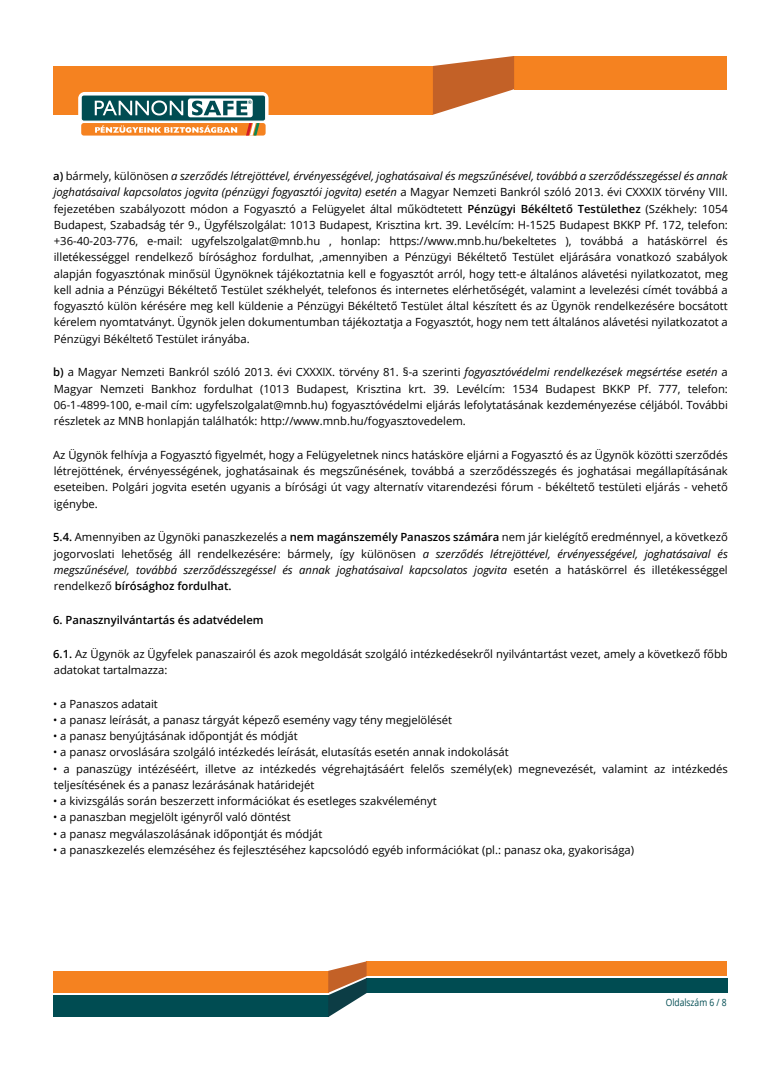
<style>
.page{position:relative;width:780px;height:1088px;background:#fff}
.page>*{position:absolute;margin:0;border:0;box-sizing:border-box;transform-origin:0 0}
.t1{font:11.25px/16.2px "Open Sans";color:#000;text-align:justify}
.t2{font:600 11.25px "Open Sans";color:#000}
.t3{font:10px "Open Sans";color:#004c52;scale:.85 1}
.s1{font-weight:600}
.s2{font-style:italic}
</style>
<div class="page">
<div style="left:53px;top:66px;width:380px;height:49px;background:#f58220"></div>
<div style="left:514px;top:56px;width:212px;height:33px;background:#f58220"></div>
<svg style="left:433px;top:56px;width:81px;height:59px"></svg>
<div style="left:53px;top:971px;width:275px;height:22px;background:#f58220"></div>
<div style="left:366px;top:961px;width:360px;height:15px;background:#f58220"></div>
<div style="left:53px;top:995px;width:275px;height:22px;background:#004c52"></div>
<div style="left:366px;top:978px;width:361px;height:15px;background:#004c52"></div>
<svg style="left:328px;top:961px;width:38px;height:56px"></svg>
<div style="left:78px;top:92px;width:190px;height:47px;background:#fff;border-radius:6px"></div>
<div style="left:81px;top:123px;width:184px;height:13px;background:#f58220;border-radius:3px"></div>
<div style="left:81px;top:95px;width:184px;height:26px;background:#004c52;border-radius:3px"></div>
<div style="left:81px;top:95px;width:185px;height:26px;border:1px solid #fff;border-radius:3px"></div>
<svg style="left:188px;top:98px;width:65px;height:19px"></svg>
<svg style="left:95px;top:100px;width:88px;height:15px"></svg>
<svg style="left:192px;top:100px;width:59px;height:15px"></svg>
<svg style="left:95px;top:125px;width:142px;height:8px"></svg>
<svg style="left:246px;top:123px;width:13px;height:13px"></svg>
<p class="t1" style="left:53px;top:168px;width:676px"><span class="s1">a)</span> bármely, különösen <span class="s2">a szerződés létrejöttével, érvényességével, joghatásaival és megszűnésével, továbbá a szerződésszegéssel és annak joghatásaival kapcsolatos jogvita (pénzügyi fogyasztói jogvita) esetén</span> a Magyar Nemzeti Bankról szóló 2013. évi CXXXIX törvény VIII. fejezetében szabályozott módon a Fogyasztó a Felügyelet által működtetett <span class="s1">Pénzügyi Békéltető Testülethez</span> (Székhely: 1054<br>Budapest, Szabadság tér 9., Ügyfélszolgálat: 1013 Budapest, Krisztina krt. 39. Levélcím: H-1525 Budapest BKKP Pf. 172, telefon: +36-40-203-776, e-mail: ugyfelszolgalat@mnb.hu , honlap: https://www.mnb.hu/bekeltetes ), továbbá a hatáskörrel és illetékességgel rendelkező bírósághoz fordulhat, ,amennyiben a Pénzügyi Békéltető Testület eljárására vonatkozó szabályok alapján fogyasztónak minősül Ügynöknek tájékoztatnia kell e fogyasztót arról, hogy tett-e általános alávetési nyilatkozatot, meg kell adnia a Pénzügyi Békéltető Testület székhelyét, telefonos és internetes elérhetőségét, valamint a levelezési címét továbbá a fogyasztó külön kérésére meg kell küldenie a Pénzügyi Békéltető Testület által készített és az Ügynök rendelkezésére bocsátott kérelem nyomtatványt. Ügynök jelen dokumentumban tájékoztatja a Fogyasztót, hogy nem tett általános alávetési nyilatkozatot a Pénzügyi Békéltető Testület irányába.</p>
<p class="t1" style="left:53px;top:364px;width:676px"><span class="s1">b)</span> a Magyar Nemzeti Bankról szóló 2013. évi CXXXIX. törvény 81. §-a szerinti <span class="s2">fogyasztóvédelmi rendelkezések megsértése esetén</span> a Magyar Nemzeti Bankhoz fordulhat (1013 Budapest, Krisztina krt. 39. Levélcím: 1534 Budapest BKKP Pf. 777, telefon:<br>06-1-4899-100, e-mail cím: ugyfelszolgalat@mnb.hu) fogyasztóvédelmi eljárás lefolytatásának kezdeményezése céljából. További részletek az MNB honlapján találhatók: http://www.mnb.hu/fogyasztovedelem.</p>
<p class="t1" style="left:53px;top:446px;width:676px">Az Ügynök felhívja a Fogyasztó figyelmét, hogy a Felügyeletnek nincs hatásköre eljárni a Fogyasztó és az Ügynök közötti szerződés létrejöttének, érvényességének, joghatásainak és megszűnésének, továbbá a szerződésszegés és joghatásai megállapításának eseteiben. Polgári jogvita esetén ugyanis a bírósági út vagy alternatív vitarendezési fórum - békéltető testületi eljárás - vehető igénybe.</p>
<p class="t1" style="left:53px;top:529px;width:676px"><span class="s1">5.4.</span> Amennyiben az Ügynöki panaszkezelés a <span class="s1">nem magánszemély Panaszos számára</span> nem jár kielégítő eredménnyel, a következő jogorvoslati lehetőség áll rendelkezésére: bármely, így különösen <span class="s2">a szerződés létrejöttével, érvényességével, joghatásaival és megszűnésével, továbbá szerződésszegéssel és annak joghatásaival kapcsolatos jogvita</span> esetén a hatáskörrel és illetékességgel rendelkező <span class="s1">bírósághoz fordulhat.</span></p>
<p class="t2" style="left:53px;top:612px;width:212px">6. Panasznyilvántartás és adatvédelem</p>
<p class="t1" style="left:53px;top:645px;width:676px"><span class="s1">6.1.</span> Az Ügynök az Ügyfelek panaszairól és azok megoldását szolgáló intézkedésekről nyilvántartást vezet, amely a következő főbb adatokat tartalmazza:</p>
<p class="t1" style="left:53px;top:695px;width:106px">• a Panaszos adatait</p>
<p class="t1" style="left:53px;top:711px;width:400px">• a panasz leírását, a panasz tárgyát képező esemény vagy tény megjelölését</p>
<p class="t1" style="left:53px;top:727px;width:246px">• a panasz benyújtásának időpontját és módját</p>
<p class="t1" style="left:53px;top:744px;width:457px">• a panasz orvoslására szolgáló intézkedés leírását, elutasítás esetén annak indokolását</p>
<p class="t1" style="left:53px;top:760px;width:676px">• a panaszügy intézéséért, illetve az intézkedés végrehajtásáért felelős személy(ek) megnevezését, valamint az intézkedés teljesítésének és a panasz lezárásának határidejét</p>
<p class="t1" style="left:53px;top:792px;width:385px">• a kivizsgálás során beszerzett információkat és esetleges szakvéleményt</p>
<p class="t1" style="left:53px;top:809px;width:239px">• a panaszban megjelölt igényről való döntést</p>
<p class="t1" style="left:53px;top:825px;width:271px">• a panasz megválaszolásának időpontját és módját</p>
<p class="t1" style="left:53px;top:841px;width:582px">• a panaszkezelés elemzéséhez és fejlesztéséhez kapcsolódó egyéb információkat (pl.: panasz oka, gyakorisága)</p>
<p class="t3" style="left:665px;top:995px;width:73px">Oldalszám 6 / 8</p>
</div>
